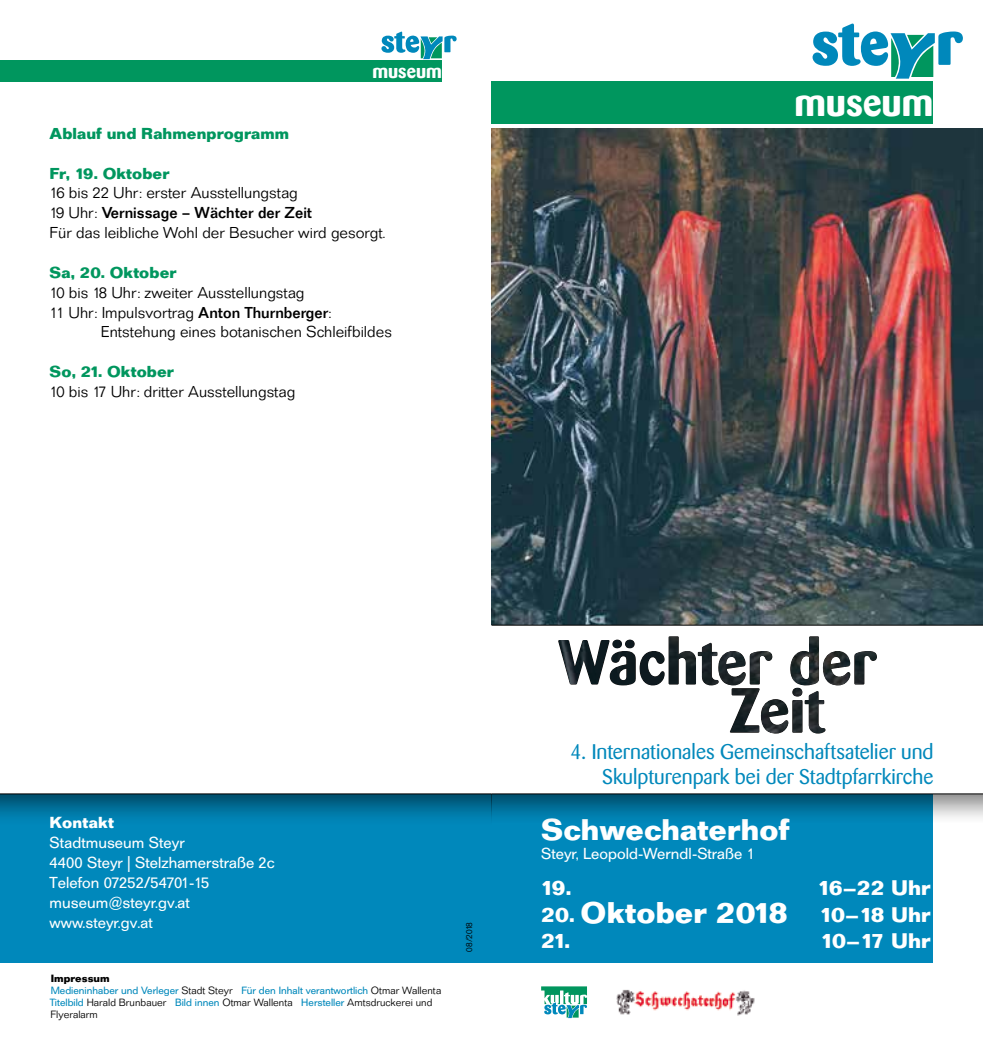
<style>
.page{position:relative;width:983px;height:1042px;background:#fff}
.page>*{position:absolute;margin:0;border:0;box-sizing:border-box;transform-origin:0 0}
.t1{font:700 63px/48.1px "Barmeno BQ";letter-spacing:-.005em;color:#000}
.t2{font:700 38.68px "Barmeno BQ";color:#fff}
.t3{font:700 29.75px "Folio BQ";color:#fff}
.t4{font:21px/24.8px "Barmeno BQ";color:#08b;text-align:right}
.t5{font:700 21px/26.2px "Folio BQ";letter-spacing:-.045em;color:#fff}
.t6{font:700 21px "Folio BQ";color:#fff}
.t7{font:700 19.43px "Barmeno BQ";color:#fff}
.t8{font:15.92px/20.1px "Folio BQ";color:#fff}
.t9{font:700 15.92px "Folio BQ";color:#fff}
.t10{font:300 15.75px/19.8px "Folio BQ";color:#000}
.t11{font:700 15.75px "Folio BQ";color:#00965e}
.t12{font:10.5px/12.2px "Folio BQ";color:#08b}
.t13{font:300 8.75px "Folio BQ";letter-spacing:-.055em;color:#000}
.s1{font-weight:500}
.s2{font-weight:700;color:#000}
.s3{font-weight:300;color:#000}
.s4{font-size:29.75px}
</style>
<div class="page">
<div style="left:491px;top:625px;width:442px;height:337px;background:#08b"></div>
<svg style="left:812px;top:24px;width:150px;height:55px"></svg>
<div style="left:0;top:794px;width:491px;height:168px;background:#08b"></div>
<div style="left:0;top:794px;width:491px;height:31px;background:#000;opacity:.5"></div>
<svg style="left:381px;top:32px;width:75px;height:27px"></svg>
<div style="left:0;top:61px;width:441px;height:21px;background:#00965e"></div>
<div style="left:491px;top:82px;width:442px;height:42px;background:#00965e"></div>
<img style="left:491px;top:129px;width:491px;height:496px">
<img style="left:616px;top:989px;width:139px;height:27px">
<svg style="left:491px;top:794px;width:491px;height:26px"></svg>
<div style="left:491px;top:625px;width:491px;height:169px;background:#fff"></div>
<svg style="left:541px;top:986px;width:46px;height:32px"></svg>
<hr style="left:491px;top:793px;width:491px;height:1px;background:#000">
<hr style="left:491px;top:625px;width:491px;height:1px;background:#000">
<hr style="left:0;top:793px;width:491px;height:1px;background:#000">
<p class="t7" style="left:372px;top:60px;width:71px">museum</p>
<p class="t11" style="left:50px;top:125px;width:241px">Ablauf und Rahmenprogramm</p>
<p class="t11" style="left:50px;top:164px;width:121px">Fr, 19. Oktober</p>
<p class="t10" style="left:50px;top:184px;width:337px">16 bis 22 Uhr: erster Ausstellungstag<br>19 Uhr: <span class="s1">Vernissage – Wächter der Zeit<br></span>Für das leibliche Wohl der Besucher wird gesorgt.</p>
<p class="t11" style="left:50px;top:263px;width:129px">Sa, 20. Oktober</p>
<p class="t10" style="left:50px;top:283px;width:256px">10 bis 18 Uhr: zweiter Ausstellungstag</p>
<p class="t10" style="left:50px;top:303px;width:283px">11 Uhr: Impulsvortrag <span class="s1">Anton Thurnberger</span>:</p>
<p class="t10" style="left:101px;top:322px;width:292px">Entstehung eines botanischen Schleifbildes</p>
<p class="t11" style="left:50px;top:363px;width:126px">So, 21. Oktober</p>
<p class="t10" style="left:50px;top:382px;width:247px">10 bis 17 Uhr: dritter Ausstellungstag</p>
<h2 class="t2" style="left:794px;top:80px;width:140px">museum</h2>
<p class="t9" style="left:50px;top:813px;width:66px">Kontakt</p>
<p class="t8" style="left:50px;top:833px;width:227px">Stadtmuseum Steyr<br>4400 Steyr | Stelzhamerstraße 2c<br>Telefon 07252/54701-15 museum@steyr.gv.at www.steyr.gv.at</p>
<p class="t12" style="left:50px;top:972px;width:393px"><span class="s2">Impressum<br></span>Medieninhaber und Verleger <span class="s3">Stadt Steyr</span> Für den Inhalt verantwortlich <span class="s3">Otmar Wallenta </span>Titelbild <span class="s3">Harald Brunbauer</span> Bild innen <span class="s3">Otmar Wallenta</span> Hersteller <span class="s3">Amtsdruckerei und Flyeralarm</span></p>
<p class="t13" style="left:464px;top:951px;width:31px;rotate:-90deg">08/2018</p>
<h1 class="t1" style="left:729px;top:639px;width:149px;text-indent:-171px">Wächter der<br>Zeit</h1>
<h3 class="t4" style="left:570px;top:739px;width:364px">4. Internationales Gemeinschaftsatelier und<br>Skulpturenpark bei der Stadtpfarrkirche</h3>
<h3 class="t3" style="left:541px;top:813px;width:250px">Schwechaterhof</h3>
<p class="t8" style="left:541px;top:844px;width:215px">Steyr, Leopold-Werndl-Straße 1</p>
<h3 class="t6" style="left:540px;top:876px;width:33px">19.</h3>
<h3 class="t6" style="left:817px;top:876px;width:115px">16–22 Uhr</h3>
<h3 class="t5" style="left:541px;top:902px;width:391px">20. <span class="s4">Oktober 2018</span> 10–18 Uhr<br>21.</h3>
<h3 class="t6" style="left:819px;top:929px;width:112px">10–17 Uhr</h3>
</div>
